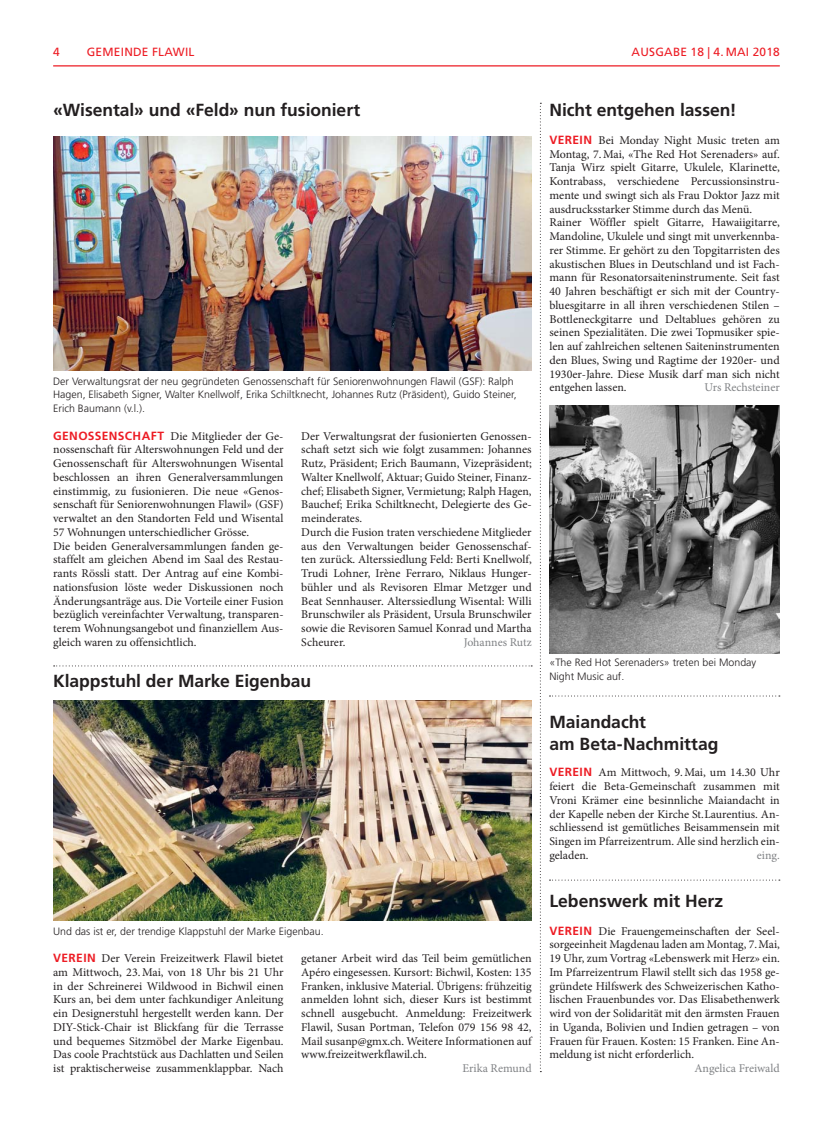
<style>
.page{position:relative;width:833px;height:1134px;background:#fff}
.page>*{position:absolute;margin:0;border:0;box-sizing:border-box;transform-origin:0 0}
.t1{font:700 17.5px/21.2px "Frutiger LT Std";color:#231f20}
.t2{font:11.88px/13.8px "Minion Pro";color:#231f20;text-align:justify}
.t3{font:11.88px "Minion Pro";color:#808285}
.t4{font:11.88px "Frutiger LT Std";letter-spacing:.02em;color:#ed1c24}
.t5{font:300 10.62px/13.8px "Frutiger LT Std";color:#231f20}
.s1{font-family:"Frutiger LT Std";font-weight:700;color:#ed1c24}
</style>
<div class="page">
<hr style="left:53px;top:65px;width:727px;height:1px;background:#ed1c24">
<svg style="left:540px;top:103px;width:1px;height:969px"></svg>
<svg style="left:54px;top:665px;width:478px;height:1px"></svg>
<svg style="left:549px;top:695px;width:231px;height:1px"></svg>
<svg style="left:549px;top:879px;width:231px;height:1px"></svg>
<img style="left:53px;top:137px;width:478px;height:234px">
<img style="left:549px;top:405px;width:231px;height:249px">
<img style="left:53px;top:701px;width:478px;height:220px">
<p class="t4" style="left:53px;top:46px;width:8px">4</p>
<p class="t4" style="left:87px;top:46px;width:109px">GEMEINDE FLAWIL</p>
<p class="t4" style="left:631px;top:46px;width:150px">AUSGABE 18 | 4. MAI 2018</p>
<h1 class="t1" style="left:53px;top:101px;width:309px">«Wisental» und «Feld» nun fusioniert</h1>
<p class="t5" style="left:53px;top:375px;width:465px">Der Verwaltungsrat der neu gegründeten Genossenschaft für Seniorenwohnungen Flawil (GSF): Ralph<br>Hagen, Elisabeth Signer, Walter Knellwolf, Erika Schiltknecht, Johannes Rutz (Präsident), Guido Steiner,<br>Erich Baumann (v.l.).</p>
<p class="t2" style="left:53px;top:430px;width:232px;text-align:left"><span class="s1">GENOSSENSCHAFT</span> Die Mitglieder der Ge&shy;nossenschaft für Alterswohnungen Feld und der Genossenschaft für Alterswohnungen Wisental beschlossen an ihren Generalversammlungen einstimmig, zu fusionieren. Die neue «Genos&shy;senschaft für Seniorenwohnungen Flawil» (GSF) verwaltet an den Standorten Feld und Wisental 57 Wohnungen unterschiedlicher Grösse.<br>Die beiden Generalversammlungen fanden ge&shy;staffelt am gleichen Abend im Saal des Restau&shy;rants Rössli statt. Der Antrag auf eine Kombi&shy;nationsfusion löste weder Diskussionen noch Änderungsanträge aus. Die Vorteile einer Fusion bezüglich vereinfachter Verwaltung, transparen&shy;terem Wohnungsangebot und finanziellem Aus&shy;gleich waren zu offensichtlich.</p>
<p class="t2" style="left:301px;top:430px;width:232px;text-align:left">Der Verwaltungsrat der fusionierten Genossen&shy;schaft setzt sich wie folgt zusammen: Johannes Rutz, Präsident; Erich Baumann, Vizepräsident; Walter Knellwolf, Aktuar; Guido Steiner, Finanz&shy;chef; Elisabeth Signer, Vermietung; Ralph Hagen, Bauchef; Erika Schiltknecht, Delegierte des Ge&shy;meinderates.<br>Durch die Fusion traten verschiedene Mitglieder aus den Verwaltungen beider Genossenschaf&shy;ten zurück. Alterssiedlung Feld: Berti Knellwolf, Trudi Lohner, Irène Ferraro, Niklaus Hunger&shy;bühler und als Revisoren Elmar Metzger und Beat Sennhauser. Alterssiedlung Wisental: Willi Brunschwiler als Präsident, Ursula Brunschwiler sowie die Revisoren Samuel Konrad und Martha Scheurer.</p>
<p class="t3" style="left:464px;top:637px;width:69px">Johannes Rutz</p>
<h1 class="t1" style="left:53px;top:671px;width:259px">Klappstuhl der Marke Eigenbau</h1>
<p class="t5" style="left:53px;top:925px;width:272px">Und das ist er, der trendige Klappstuhl der Marke Eigenbau.</p>
<p class="t2" style="left:53px;top:952px;width:232px"><span class="s1">VEREIN</span> Der Verein Freizeitwerk Flawil bietet am Mittwoch, 23. Mai, von 18 Uhr bis 21 Uhr in der Schreinerei Wildwood in Bichwil einen Kurs an, bei dem unter fachkundiger Anleitung ein Designerstuhl hergestellt werden kann. Der DIY-Stick-Chair ist Blickfang für die Terrasse und bequemes Sitzmöbel der Marke Eigenbau.<br>Das coole Prachtstück aus Dachlatten und Seilen ist praktischerweise zusammenklappbar. Nach</p>
<p class="t2" style="left:301px;top:952px;width:232px">getaner Arbeit wird das Teil beim gemütlichen Apéro eingesessen. Kursort: Bichwil, Kosten: 135<br>Franken, inklusive Material. Übrigens: frühzeitig anmelden lohnt sich, dieser Kurs ist bestimmt schnell ausgebucht. Anmeldung: Freizeitwerk Flawil, Susan Portman, Telefon 079 156 98 42, Mail susanp@gmx.ch. Weitere Informationen auf www.freizeitwerk flawil.ch.</p>
<p class="t3" style="left:462px;top:1064px;width:71px">Erika Remund</p>
<h1 class="t1" style="left:549px;top:101px;width:189px">Nicht entgehen lassen!</h1>
<p class="t2" style="left:549px;top:134px;width:232px;text-align:left"><span class="s1">VEREIN</span> Bei Monday Night Music treten am Montag, 7. Mai, «The Red Hot Serenaders» auf.<br>Tanja Wirz spielt Gitarre, Ukulele, Klarinette, Kontrabass, verschiedene Percussionsinstru&shy;mente und swingt sich als Frau Doktor Jazz mit ausdrucksstarker Stimme durch das Menü.<br>Rainer Wöffler spielt Gitarre, Hawaiigitarre, Mandoline, Ukulele und singt mit unverkennba&shy;rer Stimme. Er gehört zu den Topgitarristen des akustischen Blues in Deutschland und ist Fach&shy;mann für Resonatorsaiteninstrumente. Seit fast 40 Jahren beschäftigt er sich mit der Country&shy;bluesgitarre in all ihren verschiedenen Stilen – Bottleneckgitarre und Deltablues gehören zu seinen Spezialitäten. Die zwei Topmusiker spie&shy;len auf zahlreichen seltenen Saiteninstrumenten den Blues, Swing und Ragtime der 1920er- und 1930er-Jahre. Diese Musik darf man sich nicht entgehen lassen.</p>
<p class="t3" style="left:704px;top:383px;width:77px">Urs Rechsteiner</p>
<p class="t5" style="left:549px;top:656px;width:208px">«The Red Hot Serenaders» treten bei Monday<br>Night Music auf.</p>
<h1 class="t1" style="left:549px;top:712px;width:170px">Maiandacht<br>am Beta-Nachmittag</h1>
<p class="t2" style="left:549px;top:767px;width:232px"><span class="s1">VEREIN</span> Am Mittwoch, 9. Mai, um 14.30 Uhr feiert die Beta-Gemeinschaft zusammen mit Vroni Krämer eine besinnliche Maiandacht in der Kapelle neben der Kirche St. Laurentius. An&shy;schliessend ist gemütliches Beisammensein mit Singen im Pfarreizentrum. Alle sind herzlich ein&shy;geladen.</p>
<p class="t3" style="left:757px;top:850px;width:24px">eing.</p>
<h1 class="t1" style="left:549px;top:891px;width:175px">Lebenswerk mit Herz</h1>
<p class="t2" style="left:549px;top:925px;width:232px"><span class="s1">VEREIN</span> Die Frauengemeinschaften der Seel&shy;sorgeeinheit Magdenau laden am Montag, 7. Mai, 19 Uhr, zum Vortrag «Lebenswerk mit Herz» ein.<br>Im Pfarreizentrum Flawil stellt sich das 1958 ge&shy;gründete Hilfswerk des Schweizerischen Katho&shy;lischen Frauenbundes vor. Das Elisabethenwerk wird von der Solidarität mit den ärmsten Frauen in Uganda, Bolivien und Indien getragen – von Frauen für Frauen. Kosten: 15 Franken. Eine An&shy;meldung ist nicht erforderlich.</p>
<p class="t3" style="left:694px;top:1064px;width:87px">Angelica Freiwald</p>
</div>
